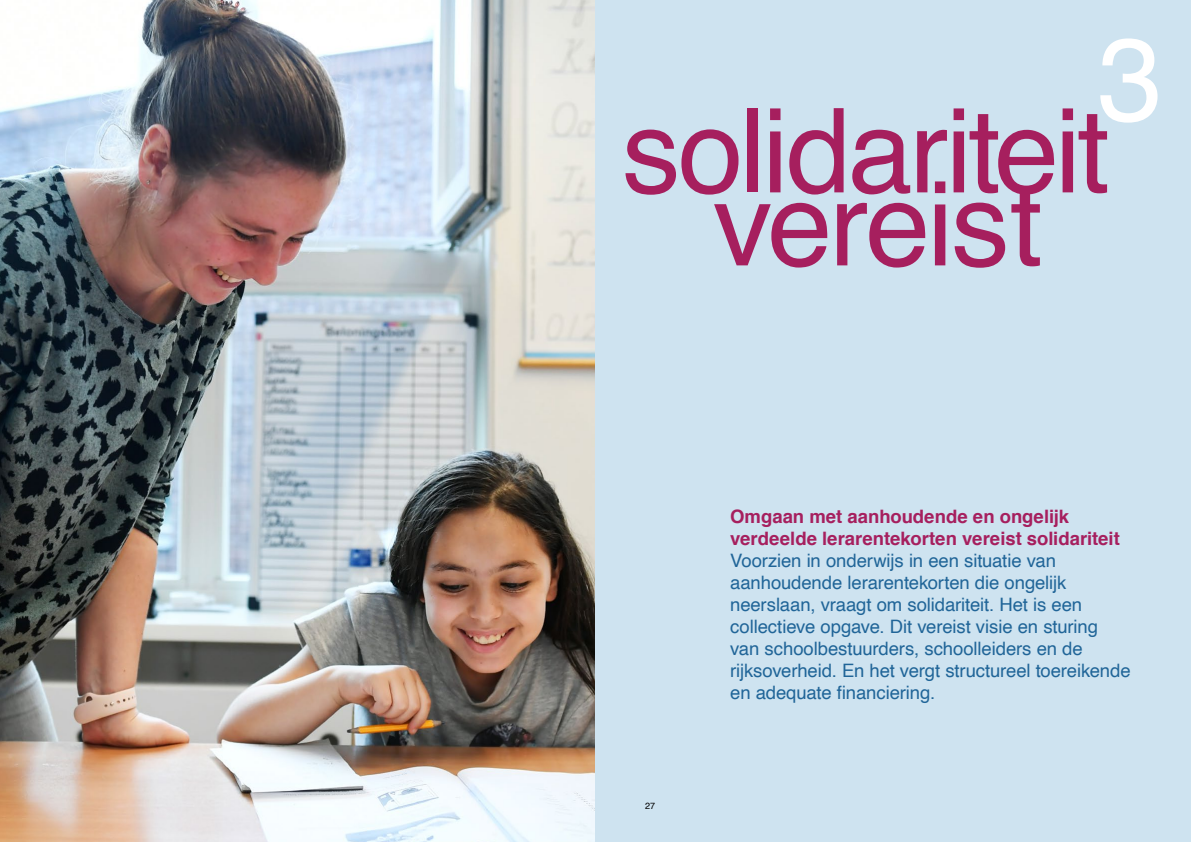
<style>
.page{position:relative;width:1191px;height:842px;background:#fff}
.page>*{position:absolute;margin:0;border:0;box-sizing:border-box;transform-origin:0 0}
.t1{font:117px "Helvetica";letter-spacing:-.03em;color:#a61f5e}
.t2{font:117px "Helvetica";color:#fff}
.t3{font:18.5px/22px "Helvetica";letter-spacing:-.005em;color:#206598}
.t4{font:700 18.5px/22px "Helvetica";color:#a61f5e}
.t5{font:9px "Helvetica";color:#000}
</style>
<div class="page">
<img style="left:0;top:0;width:595px;height:842px">
<div style="left:595px;top:0;width:596px;height:842px;background:#cee3f0"></div>
<h1 class="t2" style="left:1097px;top:34px;width:67px">3</h1>
<h1 class="t1" style="left:621px;top:106px;width:489px">solidariteit</h1>
<h1 class="t1" style="left:713px;top:179px;width:331px">vereist</h1>
<p class="t5" style="left:645px;top:803px;width:12px">27</p>
<p class="t4" style="left:730px;top:507px;width:391px">Omgaan met aanhoudende en ongelijk verdeelde lerarentekorten vereist solidariteit</p>
<p class="t3" style="left:730px;top:552px;width:402px">Voorzien in onderwijs in een situatie van aanhoudende lerarentekorten die ongelijk neerslaan, vraagt om solidariteit. Het is een collectieve opgave. Dit vereist visie en sturing van schoolbestuurders, schoolleiders en de rijksoverheid. En het vergt structureel toereikende en adequate financiering.</p>
</div>
